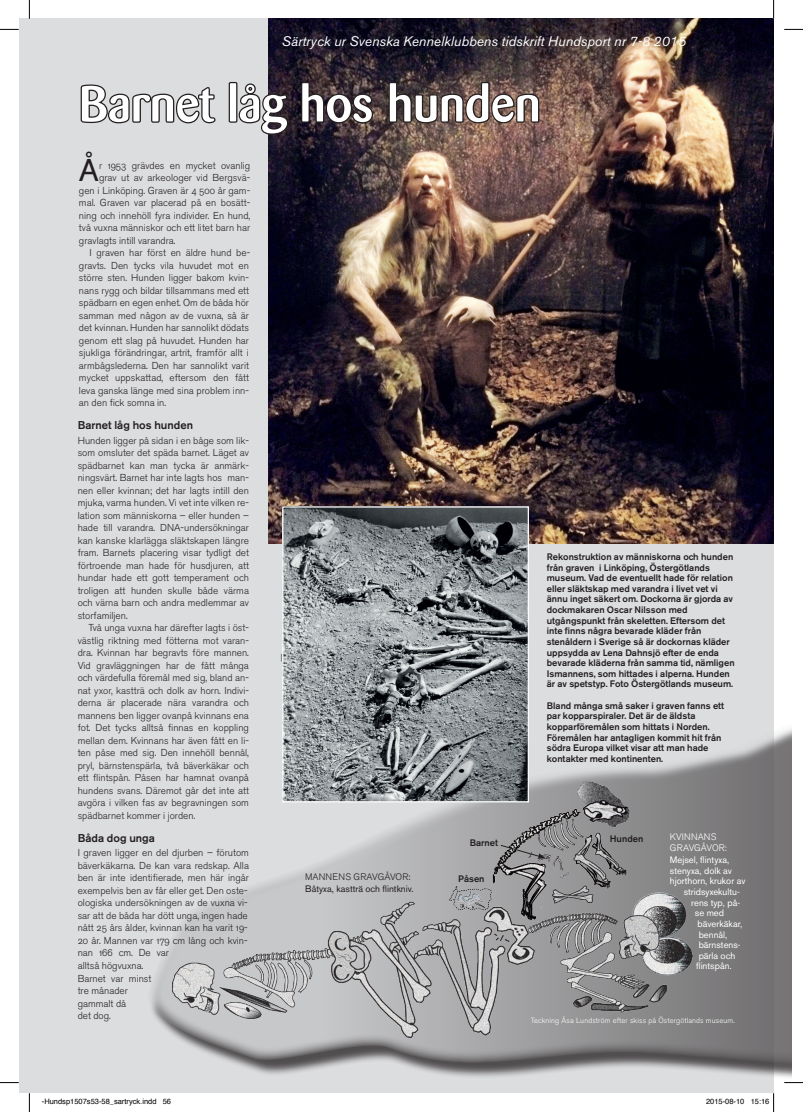
<style>
.page{position:relative;width:803px;height:1112px;background:#fff}
.page>*{position:absolute;margin:0;border:0;box-sizing:border-box;transform-origin:0 0}
.t1{font:500 50px "Barmeno BQ";letter-spacing:-.005em;color:#fff}
.t2{font:31.12px "Akzidenz Grotesk BE";color:#231f20}
.t3{font:italic 13.75px "Akzidenz Grotesk BE";color:#fff}
.t4{font:500 11.25px "Akzidenz Grotesk BE";color:#231f20}
.t5{font:10px/12.5px "Akzidenz Grotesk BE Light Os F";color:#231f20;text-align:justify}
.t6{font:500 9.38px/10.6px "Akzidenz Grotesk BE";color:#231f20}
.t7{font:9.38px "Akzidenz Grotesk BE";color:#fff}
.t8{font:9.38px "Akzidenz Grotesk BE";color:#231f20}
.t9{font:9.38px/10.6px "Akzidenz Grotesk BE Light Os F";letter-spacing:.02em;color:#fff}
.t10{font:9.38px "Akzidenz Grotesk BE Light Os F";letter-spacing:.02em;color:#231f20}
.t11{font:7.5px "Akzidenz Grotesk BE Light Os F";letter-spacing:.015em;color:#fff}
.t12{font:7.5px "Helvetica";color:#000}
</style>
<div class="page">
<div style="left:19px;top:19px;width:754px;height:1073px;background:#dcdddf"></div>
<div style="left:150px;top:720px;width:641px;height:361px;background:#231f20;opacity:.75"></div>
<svg style="left:150px;top:712px;width:641px;height:354px"></svg>
<img style="left:269px;top:19px;width:504px;height:524px">
<img style="left:284px;top:508px;width:243px;height:267px">
<div style="left:282px;top:506px;width:247px;height:296px;border:1px solid #fff"></div>
<svg style="left:80px;top:84px;width:136px;height:40px"></svg>
<div style="left:229px;top:82px;width:8px;height:41px;border:2px solid #231f20"></div>
<svg style="left:237px;top:82px;width:53px;height:54px"></svg>
<svg style="left:300px;top:81px;width:74px;height:44px;background:#382d31"></svg>
<svg style="left:387px;top:81px;width:154px;height:44px;background:#574642"></svg>
<img style="left:172px;top:775px;width:559px;height:262px">
<svg style="left:500px;top:844px;width:45px;height:14px"></svg>
<svg style="left:0;top:29px;width:19px;height:1px"></svg>
<svg style="left:784px;top:29px;width:19px;height:1px"></svg>
<svg style="left:0;top:1082px;width:19px;height:1px"></svg>
<svg style="left:784px;top:1082px;width:19px;height:1px"></svg>
<svg style="left:29px;top:0;width:1px;height:19px"></svg>
<svg style="left:29px;top:1092px;width:1px;height:19px"></svg>
<svg style="left:773px;top:0;width:1px;height:19px"></svg>
<svg style="left:751px;top:1092px;width:23px;height:19px"></svg>
<h3 class="t3" style="left:282px;top:33px;width:406px">Särtryck ur Svenska Kennelklubbens tidskrift Hundsport nr 7-8 2015</h3>
<h1 class="t1" style="left:79px;top:75px;width:463px">Barnet låg hos hunden</h1>
<h2 class="t2" style="left:79px;top:152px;width:22px">Å</h2>
<p class="t5" style="left:99px;top:159px;width:153px">r 1953 grävdes en mycket ovanlig</p>
<p class="t5" style="left:99px;top:171px;width:153px">grav ut av arkeologer vid Bergsvä-</p>
<p class="t5" style="left:79px;top:184px;width:173px">gen i Linköping. Graven är 4 500 år gam-</p>
<p class="t5" style="left:79px;top:196px;width:173px">mal. Graven var placerad på en bosätt-</p>
<p class="t5" style="left:79px;top:209px;width:173px">ning och innehöll fyra individer. En hund,</p>
<p class="t5" style="left:79px;top:221px;width:173px">två vuxna människor och ett litet barn har</p>
<p class="t5" style="left:79px;top:234px;width:98px">gravlagts intill varandra.</p>
<p class="t5" style="left:90px;top:246px;width:162px">I graven har först en äldre hund be-</p>
<p class="t5" style="left:79px;top:259px;width:172px">gravts. Den tycks vila huvudet mot en</p>
<p class="t5" style="left:79px;top:271px;width:171px">större sten. H unden ligger bakom kvin-</p>
<p class="t5" style="left:79px;top:284px;width:171px">nans rygg och bildar tillsammans med ett</p>
<p class="t5" style="left:79px;top:296px;width:172px">spädbarn en egen enhet. Om de båda hör</p>
<p class="t5" style="left:79px;top:309px;width:171px">samman med någon av de vuxna, så är</p>
<p class="t5" style="left:79px;top:321px;width:171px">det kvinnan. H unden har sannolikt dödats</p>
<p class="t5" style="left:79px;top:334px;width:172px">genom ett slag på huvudet. H unden har</p>
<p class="t5" style="left:79px;top:346px;width:172px">sjukliga förändringar, artrit, framför allt i</p>
<p class="t5" style="left:79px;top:359px;width:171px">armbågslederna. Den har sannolikt varit</p>
<p class="t5" style="left:79px;top:371px;width:171px">mycket uppskattad, eftersom den fått</p>
<p class="t5" style="left:79px;top:384px;width:171px">leva ganska länge med sina problem inn-</p>
<p class="t5" style="left:79px;top:396px;width:89px">an den fick somna in.</p>
<p class="t4" style="left:78px;top:418px;width:117px">Barnet låg hos hunden</p>
<p class="t5" style="left:78px;top:434px;width:173px">H unden ligger på sidan i en båge som lik&shy;som omsluter det späda barnet. Läget av spädbarnet kan man tycka är anmärk&shy;ningsvärt. Barnet har inte lagts hos man&shy;nen eller kvinnan; det har lagts intill den mjuka, varma hunden. Vi vet inte vilken re&shy;lation som människorna – eller hunden – hade till varandra. DNA</p>
<p class="t5" style="left:78px;top:521px;width:173px;text-indent:103px">-undersökningar kan kanske klarlägga släktskapen längre fram. Barnets placering visar tydligt det förtroende man hade för husdjuren, att hundar hade ett gott temperament och troligen att hunden skulle både värma och värna barn och andra medlemmar av storfamiljen.</p>
<p class="t5" style="left:78px;top:621px;width:173px;text-indent:11px">Två unga vuxna har därefter lagts i öst&shy;västlig riktning med fötterna mot varan&shy;dra. Kvinnan har begravts före mannen.<br>Vid gravläggningen har de fått många och värdefulla föremål med sig, bland an&shy;nat yxor, kastträ och dolk av horn. I ndivi&shy;derna är placerade nära varandra och mannens ben ligger ovanpå kvinnans ena fot. Det tycks alltså finnas en koppling mellan dem. Kvinnans har även fått en li&shy;ten påse med sig. Den innehöll bennål, pryl, bärnstenspärla, två bäverkäkar och ett flintspån. Påsen har hamnat ovanpå hundens svans. Däremot går det inte att avgöra i vilken fas av begravningen som spädbarnet kommer i jorden.</p>
<p class="t4" style="left:78px;top:831px;width:79px">Båda dog unga</p>
<p class="t5" style="left:78px;top:846px;width:173px;text-align:left">I graven ligger en del djurben – förutom bäverkäkarna. De kan vara redskap. Alla ben är inte identifierade, men här ingår exempelvis ben av får eller get. Den oste&shy;ologiska undersökningen av de vuxna vi&shy;sar att de båda har dött unga, ingen hade nått 25 års ålder, kvinnan kan ha varit 19-<br>20 år. M annen var 179 cm lång och kvin&shy;nan 166 cm. De var<br>alltså högvuxna.<br>Barnet var minst<br>tre månader<br>gammalt då<br>det dog.</p>
<p class="t10" style="left:305px;top:871px;width:107px">Mannens gravgåvor:</p>
<p class="t8" style="left:305px;top:883px;width:110px">Båtyxa, kastträ och flintkniv.</p>
<p class="t6" style="left:470px;top:837px;width:30px">Barnet</p>
<p class="t6" style="left:458px;top:872px;width:28px">Påsen</p>
<p class="t6" style="left:547px;top:551px;width:189px">Rekonstruktion av människorna och hunden från graven i Linköping, Östergötlands museum. Vad de eventuellt hade för relation eller släktskap med varandra i livet vet vi ännu inget säkert om. Dockorna är gjorda av dockmakaren Oscar Nilsson med utgångspunkt från skeletten. Eftersom det inte finns några bevarade kläder från stenåldern i Sverige så är dockornas kläder uppsydda av Lena Dahnsjö efter de enda bevarade kläderna från samma tid, nämligen Ismannens, som hittades i alperna. Hunden är av spetstyp. Foto Östergötlands museum.</p>
<p class="t6" style="left:547px;top:700px;width:179px">Bland många små saker i graven fanns ett par kopparspiraler. Det är de äldsta kopparföremålen som hittats i Norden.<br>Föremålen har antagligen kommit hit från södra Europa vilket visar att man hade kontakter med kontinenten.</p>
<p class="t6" style="left:610px;top:833px;width:35px">Hunden</p>
<p class="t9" style="left:670px;top:831px;width:58px">Kvinnans gravgåvor:</p>
<p class="t7" style="left:670px;top:854px;width:61px">Mejsel, flintyxa,</p>
<p class="t7" style="left:670px;top:864px;width:64px">stenyxa, dolk av</p>
<p class="t7" style="left:670px;top:875px;width:77px">hjorthorn, krukor av</p>
<p class="t7" style="left:684px;top:885px;width:58px">stridsyxekultu-</p>
<p class="t7" style="left:691px;top:896px;width:50px">rens typ, på-</p>
<p class="t7" style="left:695px;top:907px;width:31px">se med</p>
<p class="t7" style="left:697px;top:917px;width:46px">bäverkäkar,</p>
<p class="t7" style="left:699px;top:928px;width:30px">bennål,</p>
<p class="t7" style="left:699px;top:939px;width:44px">bärnstens-</p>
<p class="t7" style="left:699px;top:949px;width:38px">pärla och</p>
<p class="t7" style="left:696px;top:960px;width:37px">flintspån.</p>
<p class="t11" style="left:531px;top:1016px;width:205px">Teckning Åsa Lundström efter skiss på Östergötlands museum.</p>
<p class="t12" style="left:42px;top:1095px;width:131px">-Hundsp1507s53-58_sartryck.indd 56</p>
<p class="t12" style="left:706px;top:1095px;width:65px">2015-08-10 15:16</p>
</div>
